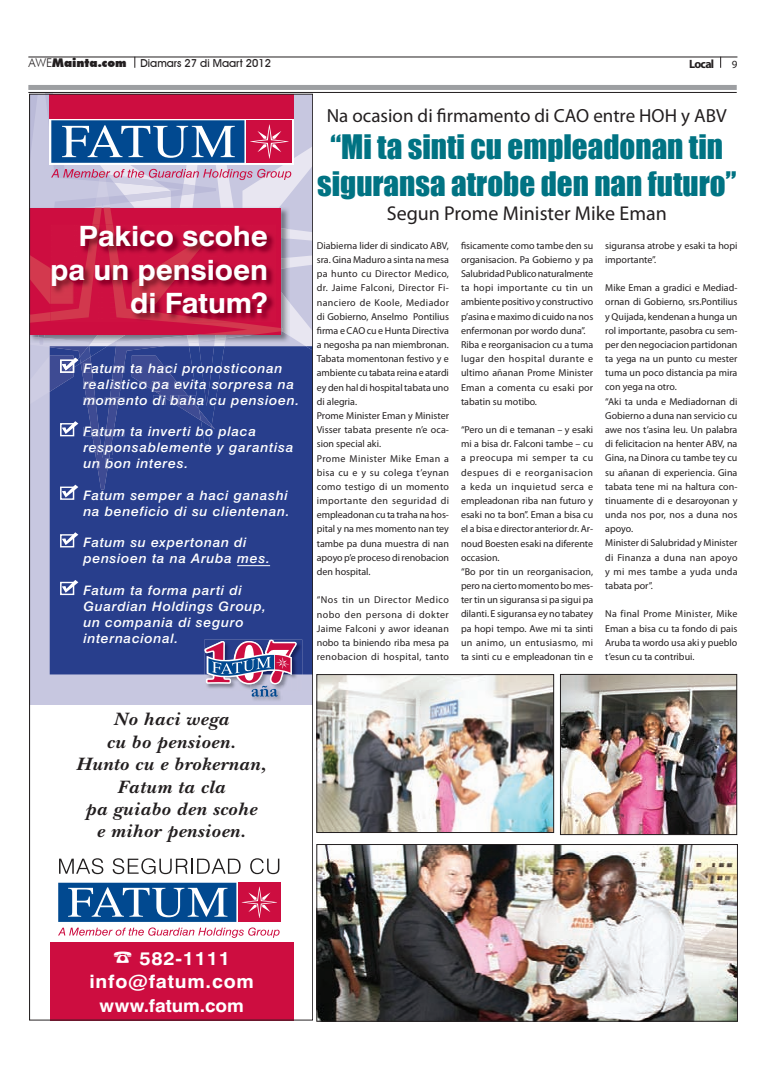
<style>
.page{position:relative;width:780px;height:1078px;background:#fff}
.page>*{position:absolute;margin:0;border:0;box-sizing:border-box;transform-origin:0 0}
.t1{font:31px/37.2px "Impact";color:#007383;text-align:center}
.t2{font:700 28px/33.6px "Swiss 721 BT";letter-spacing:-.005em;color:#fff;text-align:right;scale:1.07 1}
.t3{font:20px "Myriad Pro";color:#231f20}
.t4{font:19px "Myriad Pro";color:#231f20}
.t5{font:italic 700 18.7px/22.4px "New Baskerville";letter-spacing:.03em;color:#231f20;text-align:center;scale:1.07 1}
.t6{font:700 18.5px/23.9px "Swiss 721 BT";letter-spacing:.04em;color:#fff;text-align:center;scale:1.07 1}
.t7{font:700 17.8px "Swiss 721 BT";color:#fff;scale:1.07 1}
.t8{font:italic 500 13.1px/15.9px "Swiss 721 BT";letter-spacing:.045em;color:#fff;scale:1.07 1}
.t9{font:700 12px "Myriad Pro";letter-spacing:-.06em;color:#231f20}
.t10{font:500 11px "Avant Garde IT Cby BT";color:#231f20}
.t11{font:11px "Myriad Pro";color:#231f20}
.t12{font:10px/14.2px "Myriad Pro";color:#231f20}
.s1{font-family:"Futura BT";font-weight:300;font-size:12px}
.s2{font-family:"Futura BT";font-weight:900;font-size:12px}
</style>
<div class="page">
<hr style="left:28px;top:57px;width:709px;height:1px;background:#231f20">
<div style="left:28px;top:85px;width:708px;height:5px;background:#9d9fa2"></div>
<hr style="left:28px;top:92px;width:708px;height:1px;background:#231f20">
<div style="left:30px;top:94px;width:283px;height:610px;background:#c7c7e0"></div>
<div style="left:50px;top:941px;width:243px;height:79px;background:#cd0d40"></div>
<div style="left:50px;top:497px;width:261px;height:177px;background:#283e8c"></div>
<hr style="left:237px;top:565px;width:33px;height:1px;background:#fff">
<div style="left:60px;top:486px;width:14px;height:13px;border:1px solid #fff"></div>
<svg style="left:62px;top:532px;width:16px;height:13px"></svg>
<div style="left:60px;top:534px;width:14px;height:13px;border:1px solid #fff"></div>
<svg style="left:62px;top:579px;width:16px;height:13px"></svg>
<div style="left:60px;top:581px;width:14px;height:14px;border:1px solid #fff"></div>
<img style="left:296px;top:639px;width:6px;height:38px">
<img style="left:252px;top:696px;width:29px;height:4px">
<svg style="left:204px;top:639px;width:92px;height:57px"></svg>
<svg style="left:31px;top:96px;width:280px;height:401px"></svg>
<img style="left:234px;top:224px;width:42px;height:98px">
<img style="left:51px;top:224px;width:183px;height:98px">
<img style="left:51px;top:268px;width:22px;height:36px">
<img style="left:132px;top:230px;width:83px;height:74px">
<svg style="left:58px;top:882px;width:223px;height:40px"></svg>
<div style="left:58px;top:882px;width:178px;height:39px;background:#014990"></div>
<div style="left:238px;top:882px;width:42px;height:39px;background:#cd0d40"></div>
<svg style="left:242px;top:886px;width:35px;height:31px"></svg>
<svg style="left:68px;top:887px;width:159px;height:30px"></svg>
<svg style="left:58px;top:927px;width:221px;height:10px"></svg>
<svg style="left:59px;top:858px;width:44px;height:15px"></svg>
<svg style="left:113px;top:858px;width:127px;height:15px"></svg>
<svg style="left:250px;top:858px;width:29px;height:15px"></svg>
<img style="left:562px;top:675px;width:173px;height:157px">
<div style="left:560px;top:673px;width:177px;height:161px;border:1px solid #231f20"></div>
<img style="left:318px;top:845px;width:418px;height:174px">
<div style="left:316px;top:843px;width:422px;height:178px;border:1px solid #231f20"></div>
<img style="left:318px;top:676px;width:234px;height:154px">
<div style="left:316px;top:674px;width:238px;height:158px;border:1px solid #231f20"></div>
<p class="t10" style="left:28px;top:57px;width:244px"><span class="s1">AWE</span><span class="s2">Mainta.com</span> Diamars 27 di Maart 2012</p>
<p class="t9" style="left:689px;top:56px;width:27px">Local</p>
<p class="t11" style="left:731px;top:57px;width:7px">9</p>
<h2 class="t2" style="left:50px;top:219px;width:205px">Pakico scohe pa un pensioen di Fatum?</h2>
<h3 class="t8" style="left:96px;top:360px;width:187px;text-indent:-13px">Fat m ta haci pronosticonan al tico pa evita sorpresa na o</h3>
<h3 class="t8" style="left:105px;top:360px;width:9px">u</h3>
<h3 class="t8" style="left:83px;top:376px;width:37px">re is</h3>
<h3 class="t8" style="left:83px;top:392px;width:203px">m mento di baha cu pensioen.</h3>
<h3 class="t8" style="left:100px;top:423px;width:6px">t</h3>
<h3 class="t8" style="left:83px;top:423px;width:198px">Fa um ta inverti bo placa responsablemente y garantisa un bon interes.</h3>
<h3 class="t8" style="left:83px;top:487px;width:194px">Fatum semper a haci ganashi na beneficio di su clientenan.</h3>
<h3 class="t8" style="left:83px;top:534px;width:176px">Fatum su expertonan di pensioen ta na Aruba mes.</h3>
<h3 class="t8" style="left:83px;top:582px;width:172px">Fatum ta forma parti di<br>Guardian Holdings Group, un compania di seguro internacional.</h3>
<h3 class="t4" style="left:327px;top:104px;width:401px">Na ocasion di firmamento di CAO entre HOH y ABV</h3>
<h1 class="t1" style="left:317px;top:127px;width:420px">“Mi ta sinti cu empleadonan tin siguransa atrobe den nan futuro”</h1>
<h3 class="t3" style="left:386px;top:201px;width:282px">Segun Prome Minister Mike Eman</h3>
<p class="t12" style="left:317px;top:238px;width:134px">Diabierna lider di sindicato ABV, sra. Gina Maduro a sinta na mesa pa hunto cu Director Medico, dr. Jaime Falconi, Director Fi&shy;nanciero de Koole, Mediador di Gobierno, Anselmo Pontilius firma e CAO cu e Hunta Directiva a negosha pa nan miembronan.<br>Tabata momentonan festivo y e ambiente cu tabata reina e atardi ey den hal di hospital tabata uno di alegria.<br>Prome Minister Eman y Minister<br>Visser tabata presente n’e oca&shy;sion special aki.<br>Prome Minister Mike Eman a bisa cu e y su colega t’eynan como testigo di un momento importante den seguridad di empleadonan cu ta traha na hos&shy;pital y na mes momento nan tey tambe pa duna muestra di nan apoyo p’e proceso di renobacion den hospital.</p>
<p class="t12" style="left:317px;top:592px;width:134px;text-align:justify">“Nos tin un Director Medico nobo den persona di dokter Jaime Falconi y awor ideanan nobo ta biniendo riba mesa pa renobacion di hospital, tanto</p>
<p class="t12" style="left:461px;top:238px;width:134px">fisicamente como tambe den su organisacion. Pa Gobierno y pa<br>Salubridad Publico naturalmente ta hopi importante cu tin un ambiente positivo y constructivo p’asina e maximo di cuido na nos enfermonan por wordo duna”.<br>Riba e reorganisacion cu a tuma lugar den hospital durante e ultimo añanan Prome Minister<br>Eman a comenta cu esaki por tabatin su motibo.</p>
<p class="t12" style="left:461px;top:422px;width:134px">“Pero un di e temanan – y esaki mi a bisa dr. Falconi tambe – cu a preocupa mi semper ta cu despues di e reorganisacion a keda un inquietud serca e empleadonan riba nan futuro y esaki no ta bon”. Eman a bisa cu el a bisa e director anterior dr. Ar&shy;noud Boesten esaki na diferente occasion.<br>“Bo por tin un reorganisacion, pero na cierto momento bo mes&shy;ter tin un siguransa si pa sigui pa dilanti. E siguransa ey no tabatey pa hopi tempo. Awe mi ta sinti un animo, un entusiasmo, mi ta sinti cu e empleadonan tin e</p>
<p class="t12" style="left:605px;top:238px;width:134px">siguransa atrobe y esaki ta hopi importante”.</p>
<p class="t12" style="left:605px;top:280px;width:134px">Mike Eman a gradici e Mediad&shy;ornan di Gobierno, srs.Pontilius y Quijada, kendenan a hunga un rol importante, pasobra cu sem&shy;per den negociacion partidonan ta yega na un punto cu mester tuma un poco distancia pa mira con yega na otro.<br>“Aki ta unda e Mediadornan di<br>Gobierno a duna nan servicio cu awe nos t’asina leu. Un palabra di felicitacion na henter ABV, na<br>Gina, na Dinora cu tambe tey cu su añanan di experiencia. Gina tabata tene mi na haltura con&shy;tinuamente di e desaroyonan y unda nos por, nos a duna nos apoyo.<br>Minister di Salubridad y Minister di Finanza a duna nan apoyo y mi mes tambe a yuda unda tabata por”.</p>
<p class="t12" style="left:605px;top:606px;width:134px;text-align:justify">Na final Prome Minister, Mike Eman a bisa cu ta fondo di pais Aruba ta wordo usa aki y pueblo t’esun cu ta contribui.</p>
<h3 class="t5" style="left:76px;top:708px;width:179px">No haci wega<br>cu bo pensioen.<br>Hunto cu e brokernan,<br>Fatum ta cla<br>pa guiabo den scohe<br>e mihor pensioen.</h3>
<h3 class="t6" style="left:89px;top:945px;width:155px">☎ 582-1111 info@fatum.com</h3>
<h3 class="t7" style="left:100px;top:994px;width:136px">www.fatum.com</h3>
</div>
